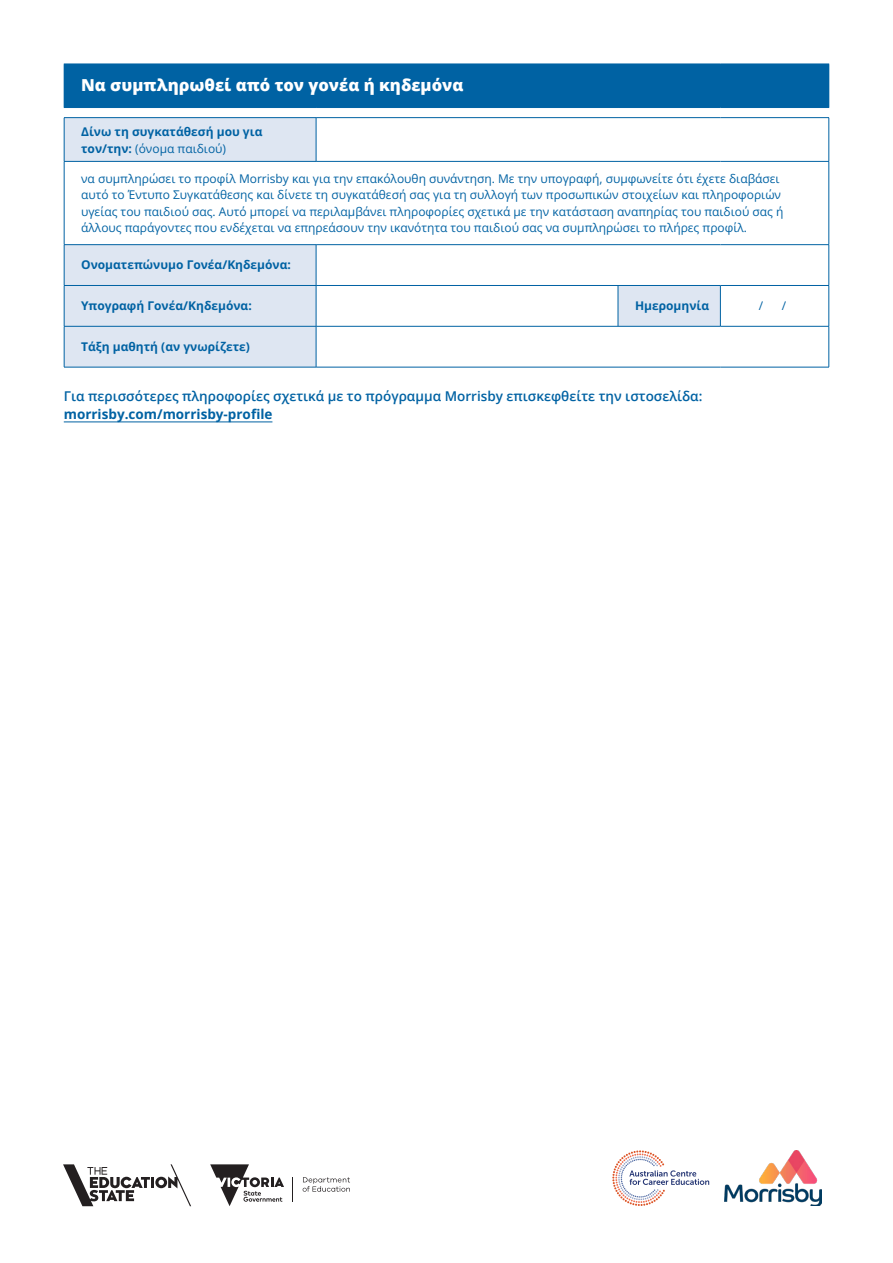
<style>
.page{position:relative;width:893px;height:1263px;background:#fff}
.page>*{position:absolute;margin:0;border:0;box-sizing:border-box;transform-origin:0 0}
.t1{font:800 16.5px "Open Sans";color:#fff}
.t2{font:600 13.5px "Open Sans";color:#0062a3}
.t3{font:700 13.5px "Open Sans";color:#0062a3}
.t4{font:12px/16.5px "Open Sans";color:#0062a3}
.t5{font:700 12px/16.5px "Open Sans";color:#0062a3}
.s1{font-weight:400}
</style>
<div class="page">
<div style="left:64px;top:64px;width:765px;height:44px;background:#0062a3"></div>
<svg style="left:65px;top:118px;width:655px;height:249px"></svg>
<hr style="left:829px;top:118px;width:1px;height:43px;background:#0062a3">
<hr style="left:829px;top:162px;width:1px;height:82px;background:#0062a3">
<hr style="left:829px;top:245px;width:1px;height:40px;background:#0062a3">
<hr style="left:829px;top:326px;width:1px;height:41px;background:#0062a3">
<hr style="left:64px;top:117px;width:252px;height:1px;background:#0062a3">
<hr style="left:64px;top:118px;width:1px;height:43px;background:#0062a3">
<hr style="left:316px;top:117px;width:302px;height:1px;background:#0062a3">
<hr style="left:316px;top:118px;width:1px;height:43px;background:#0062a3">
<hr style="left:618px;top:117px;width:102px;height:1px;background:#0062a3">
<hr style="left:720px;top:117px;width:109px;height:1px;background:#0062a3">
<hr style="left:64px;top:161px;width:252px;height:1px;background:#0062a3">
<hr style="left:64px;top:162px;width:1px;height:82px;background:#0062a3">
<hr style="left:316px;top:161px;width:302px;height:1px;background:#0062a3">
<hr style="left:618px;top:161px;width:102px;height:1px;background:#0062a3">
<hr style="left:720px;top:161px;width:109px;height:1px;background:#0062a3">
<hr style="left:64px;top:244px;width:252px;height:1px;background:#0062a3">
<hr style="left:64px;top:245px;width:1px;height:40px;background:#0062a3">
<hr style="left:316px;top:244px;width:302px;height:1px;background:#0062a3">
<hr style="left:316px;top:245px;width:1px;height:40px;background:#0062a3">
<hr style="left:618px;top:244px;width:102px;height:1px;background:#0062a3">
<hr style="left:720px;top:244px;width:109px;height:1px;background:#0062a3">
<hr style="left:64px;top:285px;width:252px;height:1px;background:#0062a3">
<hr style="left:64px;top:286px;width:1px;height:40px;background:#0062a3">
<hr style="left:316px;top:285px;width:302px;height:1px;background:#0062a3">
<hr style="left:316px;top:286px;width:1px;height:40px;background:#0062a3">
<hr style="left:618px;top:285px;width:102px;height:1px;background:#0062a3">
<hr style="left:618px;top:286px;width:1px;height:40px;background:#0062a3">
<hr style="left:720px;top:285px;width:109px;height:1px;background:#0062a3">
<hr style="left:720px;top:286px;width:1px;height:40px;background:#0062a3">
<hr style="left:829px;top:286px;width:1px;height:40px;background:#0062a3">
<hr style="left:64px;top:326px;width:252px;height:1px;background:#0062a3">
<hr style="left:64px;top:326px;width:1px;height:41px;background:#0062a3">
<hr style="left:316px;top:326px;width:302px;height:1px;background:#0062a3">
<hr style="left:316px;top:326px;width:1px;height:41px;background:#0062a3">
<hr style="left:618px;top:326px;width:102px;height:1px;background:#0062a3">
<hr style="left:720px;top:326px;width:109px;height:1px;background:#0062a3">
<hr style="left:64px;top:367px;width:252px;height:1px;background:#0062a3">
<hr style="left:316px;top:367px;width:302px;height:1px;background:#0062a3">
<hr style="left:618px;top:367px;width:102px;height:1px;background:#0062a3">
<hr style="left:720px;top:367px;width:109px;height:1px;background:#0062a3">
<hr style="left:64px;top:422px;width:208px;height:1px;background:#0062a3">
<svg style="left:63px;top:1164px;width:128px;height:42px"></svg>
<svg style="left:210px;top:1164px;width:74px;height:42px"></svg>
<svg style="left:303px;top:1177px;width:47px;height:15px"></svg>
<svg style="left:612px;top:1150px;width:97px;height:56px"></svg>
<img style="left:724px;top:1150px;width:97px;height:56px">
<h1 class="t1" style="left:81px;top:73px;width:384px">Να συμπληρωθεί από τον γονέα ή κηδεμόνα</h1>
<p class="t5" style="left:81px;top:124px;width:183px">Δίνω τη συγκατάθεσή μου για τον/την: <span class="s1">(όνομα παιδιού)</span></p>
<p class="t4" style="left:81px;top:170px;width:704px">να συμπληρώσει το προφίλ Morrisby και για την επακόλουθη συνάντηση. Με την υπογραφή, συμφωνείτε ότι έχετε διαβάσει αυτό το Έντυπο Συγκατάθεσης και δίνετε τη συγκατάθεσή σας για τη συλλογή των προσωπικών στοιχείων και πληροφοριών υγείας του παιδιού σας. Αυτό μπορεί να περιλαμβάνει πληροφορίες σχετικά με την κατάσταση αναπηρίας του παιδιού σας ή άλλους παράγοντες που ενδέχεται να επηρεάσουν την ικανότητα του παιδιού σας να συμπληρώσει το πλήρες προφίλ.</p>
<p class="t5" style="left:81px;top:257px;width:211px">Ονοματεπώνυμο Γονέα/Κηδεμόνα:</p>
<p class="t5" style="left:81px;top:297px;width:172px">Υπογραφή Γονέα/Κηδεμόνα:</p>
<p class="t5" style="left:635px;top:297px;width:76px">Ημερομηνία</p>
<p class="t4" style="left:759px;top:297px;width:6px">/</p>
<p class="t4" style="left:782px;top:297px;width:6px">/</p>
<p class="t5" style="left:81px;top:338px;width:170px">Τάξη μαθητή (αν γνωρίζετε)</p>
<p class="t2" style="left:64px;top:387px;width:640px">Για περισσότερες πληροφορίες σχετικά με το πρόγραμμα Morrisby επισκεφθείτε την ιστοσελίδα:</p>
<p class="t3" style="left:64px;top:405px;width:210px">morrisby.com/morrisby-profile</p>
</div>
